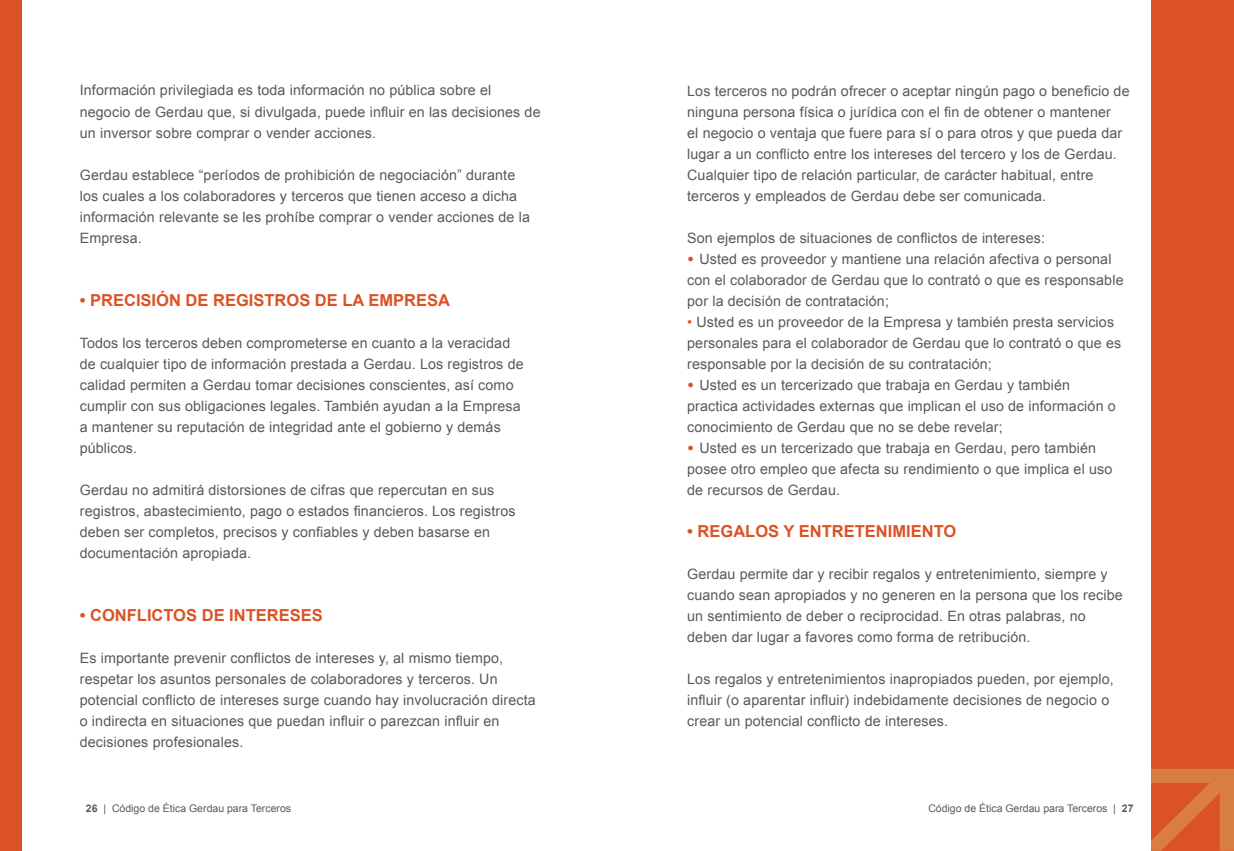
<style>
.page{position:relative;width:1234px;height:851px;background:#fff}
.page>*{position:absolute;margin:0;border:0;box-sizing:border-box;transform-origin:0 0}
.t1{font:700 16.5px "Arial";color:#db5225}
.t2{font:14.25px/21px "Arial";letter-spacing:.01em;color:#58595b}
.t3{font:10.5px "Arial";color:#58595b}
.s1{font-weight:900;color:#db5225}
.s2{color:#db5225}
.s3{font-weight:700}
</style>
<div class="page">
<div style="left:0;top:0;width:21px;height:850px;background:#db5225"></div>
<div style="left:1150px;top:0;width:83px;height:850px;background:#db5225"></div>
<svg style="left:1150px;top:768px;width:83px;height:82px"></svg>
<p class="t2" style="left:80px;top:80px;width:462px">Información privilegiada es toda información no pública sobre el negocio de Gerdau que, si divulgada, puede influir en las decisiones de un inversor sobre comprar o vender acciones.</p>
<p class="t2" style="left:80px;top:164px;width:451px">Gerdau establece “períodos de prohibición de negociación” durante los cuales a los colaboradores y terceros que tienen acceso a dicha información relevante se les prohíbe comprar o vender acciones de la Empresa.</p>
<p class="t1" style="left:80px;top:289px;width:372px">• PRECISIÓN DE REGISTROS DE LA EMPRESA</p>
<p class="t2" style="left:80px;top:332px;width:445px">Todos los terceros deben comprometerse en cuanto a la veracidad de cualquier tipo de información prestada a Gerdau. Los registros de calidad permiten a Gerdau tomar decisiones conscientes, así como cumplir con sus obligaciones legales. También ayudan a la Empresa a mantener su reputación de integridad ante el gobierno y demás públicos.</p>
<p class="t2" style="left:80px;top:479px;width:437px">Gerdau no admitirá distorsiones de cifras que repercutan en sus registros, abastecimiento, pago o estados financieros. Los registros deben ser completos, precisos y confiables y deben basarse en documentación apropiada.</p>
<p class="t1" style="left:80px;top:604px;width:244px">• CONFLICTOS DE INTERESES</p>
<p class="t2" style="left:80px;top:647px;width:457px">Es importante prevenir conflictos de intereses y, al mismo tiempo, respetar los asuntos personales de colaboradores y terceros. Un potencial conflicto de intereses surge cuando hay involucración directa o indirecta en situaciones que puedan influir o parezcan influir en decisiones profesionales.</p>
<p class="t2" style="left:687px;top:80px;width:444px">Los terceros no podrán ofrecer o aceptar ningún pago o beneficio de ninguna persona física o jurídica con el fin de obtener o mantener<br>el negocio o ventaja que fuere para sí o para otros y que pueda dar lugar a un conflicto entre los intereses del tercero y los de Gerdau.<br>Cualquier tipo de relación particular, de carácter habitual, entre terceros y empleados de Gerdau debe ser comunicada.</p>
<p class="t2" style="left:687px;top:227px;width:359px">Son ejemplos de situaciones de conflictos de intereses:</p>
<p class="t2" style="left:687px;top:248px;width:438px"><span class="s1">•</span> Usted es proveedor y mantiene una relación afectiva o personal con el colaborador de Gerdau que lo contrató o que es responsable por la decisión de contratación;</p>
<p class="t2" style="left:687px;top:311px;width:435px"><span class="s2">•</span> Usted es un proveedor de la Empresa y también presta servicios personales para el colaborador de Gerdau que lo contrató o que es responsable por la decisión de su contratación;</p>
<p class="t2" style="left:687px;top:374px;width:430px"><span class="s1">•</span> Usted es un tercerizado que trabaja en Gerdau y también practica actividades externas que implican el uso de información o conocimiento de Gerdau que no se debe revelar;</p>
<p class="t2" style="left:687px;top:437px;width:426px"><span class="s1">•</span> Usted es un tercerizado que trabaja en Gerdau, pero también posee otro empleo que afecta su rendimiento o que implica el uso de recursos de Gerdau.</p>
<p class="t1" style="left:687px;top:520px;width:270px">• REGALOS Y ENTRETENIMIENTO</p>
<p class="t2" style="left:687px;top:563px;width:437px">Gerdau permite dar y recibir regalos y entretenimiento, siempre y cuando sean apropiados y no generen en la persona que los recibe un sentimiento de deber o reciprocidad. En otras palabras, no deben dar lugar a favores como forma de retribución.</p>
<p class="t2" style="left:687px;top:668px;width:428px">Los regalos y entretenimientos inapropiados pueden, por ejemplo, influir (o aparentar influir) indebidamente decisiones de negocio o crear un potencial conflicto de intereses.</p>
<p class="t3" style="left:86px;top:801px;width:207px"><span class="s3">26</span> | Código de Ética Gerdau para Terceros</p>
<p class="t3" style="left:928px;top:801px;width:207px">Código de Ética Gerdau para Terceros | <span class="s3">27</span></p>
</div>
